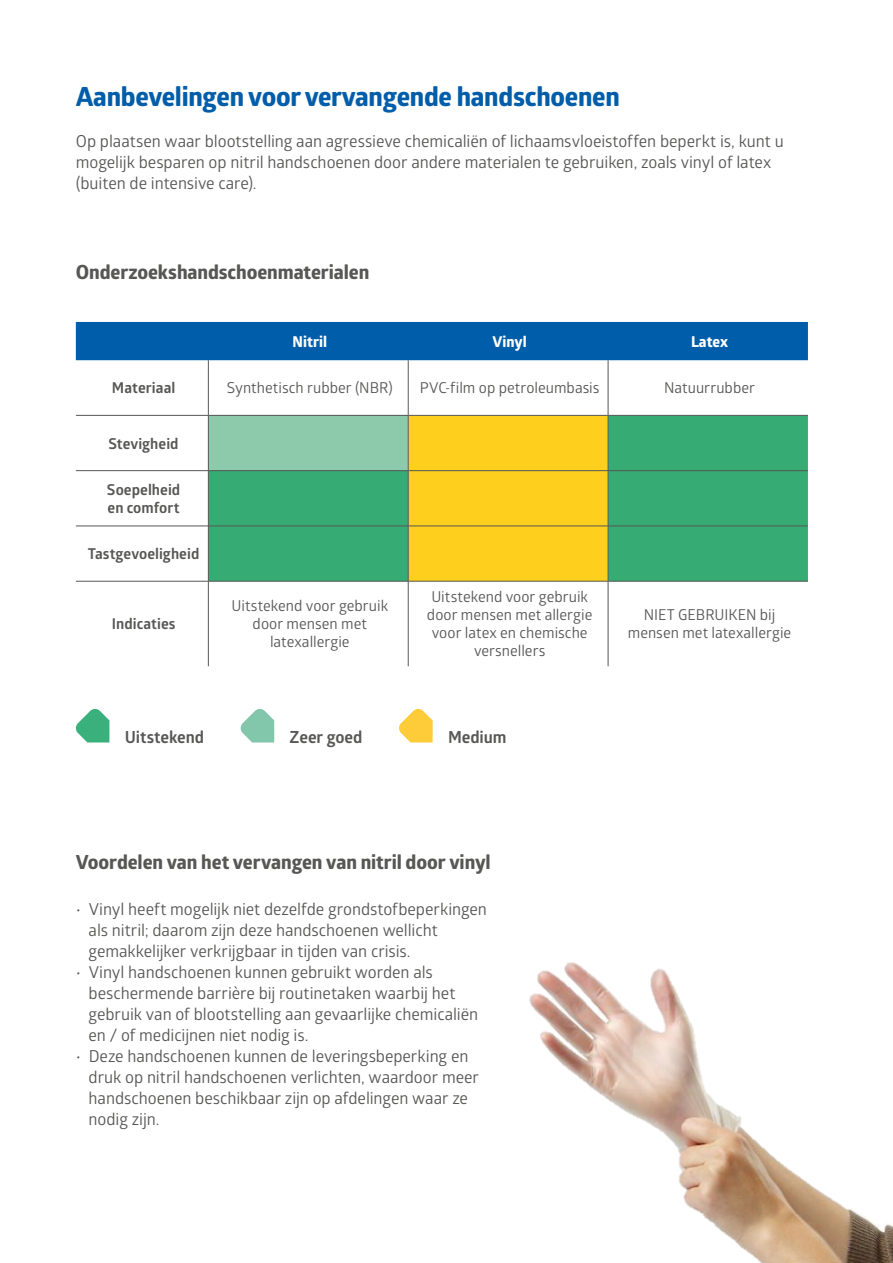
<style>
.page{position:relative;width:893px;height:1263px;background:#fff}
.page>*{position:absolute;margin:0;border:0;box-sizing:border-box;transform-origin:0 0}
.t1{font:700 26.4px "Globerx";letter-spacing:-.01em;color:#005da9}
.t2{font:700 19.5px "Globerx";letter-spacing:-.005em;color:#575756}
.t3{font:700 16.65px "Glober";letter-spacing:-.005em;color:#575756}
.t4{font:16.5px/21px "Glober";letter-spacing:-.005em;color:#575756}
.t5{font:15px/18px "Glober";color:#575756;text-align:center}
.t6{font:700 15px/18px "Glober";letter-spacing:.005em;color:#575756}
.t7{font:700 15px "Globerx";color:#fff}
</style>
<div class="page">
<div style="left:76px;top:322px;width:732px;height:38px;background:#005da9"></div>
<svg style="left:209px;top:416px;width:599px;height:165px;background:#82ba5d"></svg>
<hr style="left:76px;top:415px;width:132px;height:1px;background:#575756">
<hr style="left:208px;top:415px;width:200px;height:1px;background:#575756">
<hr style="left:408px;top:415px;width:200px;height:1px;background:#575756">
<hr style="left:608px;top:415px;width:200px;height:1px;background:#575756">
<hr style="left:76px;top:470px;width:132px;height:1px;background:#575756">
<hr style="left:208px;top:470px;width:200px;height:1px;background:#575756">
<hr style="left:408px;top:470px;width:200px;height:1px;background:#575756">
<hr style="left:608px;top:470px;width:200px;height:1px;background:#575756">
<hr style="left:76px;top:526px;width:132px;height:1px;background:#575756">
<hr style="left:208px;top:526px;width:200px;height:1px;background:#575756">
<hr style="left:408px;top:526px;width:200px;height:1px;background:#575756">
<hr style="left:608px;top:526px;width:200px;height:1px;background:#575756">
<hr style="left:76px;top:581px;width:132px;height:1px;background:#575756">
<hr style="left:208px;top:581px;width:200px;height:1px;background:#575756">
<hr style="left:408px;top:581px;width:200px;height:1px;background:#575756">
<hr style="left:608px;top:581px;width:200px;height:1px;background:#575756">
<hr style="left:208px;top:360px;width:1px;height:55px;background:#575756">
<hr style="left:408px;top:360px;width:1px;height:55px;background:#575756">
<hr style="left:608px;top:360px;width:1px;height:55px;background:#575756">
<hr style="left:208px;top:415px;width:1px;height:56px;background:#575756">
<hr style="left:408px;top:415px;width:1px;height:56px;background:#575756">
<hr style="left:608px;top:415px;width:1px;height:56px;background:#575756">
<hr style="left:208px;top:471px;width:1px;height:55px;background:#575756">
<hr style="left:408px;top:471px;width:1px;height:55px;background:#575756">
<hr style="left:608px;top:471px;width:1px;height:55px;background:#575756">
<hr style="left:208px;top:526px;width:1px;height:55px;background:#575756">
<hr style="left:408px;top:526px;width:1px;height:55px;background:#575756">
<hr style="left:608px;top:526px;width:1px;height:55px;background:#575756">
<hr style="left:208px;top:581px;width:1px;height:85px;background:#575756">
<hr style="left:408px;top:581px;width:1px;height:85px;background:#575756">
<hr style="left:608px;top:581px;width:1px;height:85px;background:#575756">
<svg style="left:240px;top:709px;width:34px;height:33px"></svg>
<svg style="left:75px;top:709px;width:34px;height:33px"></svg>
<svg style="left:399px;top:709px;width:34px;height:33px"></svg>
<img style="left:529px;top:962px;width:364px;height:301px">
<h1 class="t1" style="left:76px;top:78px;width:545px">Aanbevelingen voor vervangende handschoenen</h1>
<p class="t4" style="left:76px;top:130px;width:709px">Op plaatsen waar blootstelling aan agressieve chemicaliën of lichaamsvloeistoffen beperkt is, kunt u mogelijk besparen op nitril handschoenen door andere materialen te gebruiken, zoals vinyl of latex (buiten de intensive care).</p>
<p class="t2" style="left:76px;top:258px;width:295px">Onderzoekshandschoenmaterialen</p>
<p class="t7" style="left:293px;top:330px;width:36px">Nitril</p>
<p class="t7" style="left:493px;top:330px;width:36px">Vinyl</p>
<p class="t7" style="left:691px;top:330px;width:39px">Latex</p>
<p class="t6" style="left:112px;top:379px;width:65px">Materiaal</p>
<p class="t5" style="left:227px;top:378px;width:167px">Synthetisch rubber (NBR)</p>
<p class="t5" style="left:420px;top:378px;width:181px">PVC-film op petroleumbasis</p>
<p class="t5" style="left:664px;top:378px;width:92px">Natuurrubber</p>
<p class="t6" style="left:109px;top:434px;width:72px">Stevigheid</p>
<p class="t6" style="left:107px;top:480px;width:75px">Soepelheid en comfort</p>
<p class="t6" style="left:88px;top:545px;width:113px">Tastgevoeligheid</p>
<p class="t6" style="left:112px;top:615px;width:65px">Indicaties</p>
<p class="t5" style="left:231px;top:596px;width:158px">Uitstekend voor gebruik door mensen met latexallergie</p>
<p class="t5" style="left:427px;top:587px;width:167px">Uitstekend voor gebruik door mensen met allergie voor latex en chemische versnellers</p>
<p class="t3" style="left:125px;top:725px;width:81px">Uitstekend</p>
<p class="t3" style="left:290px;top:725px;width:74px">Zeer goed</p>
<p class="t3" style="left:448px;top:725px;width:60px">Medium</p>
<p class="t5" style="left:628px;top:605px;width:165px">NIET GEBRUIKEN bij mensen met latexallergie</p>
<p class="t2" style="left:76px;top:848px;width:416px">Voordelen van het vervangen van nitril door vinyl</p>
<p class="t4" style="left:89px;top:898px;width:400px;text-indent:-13px">• Vinyl heeft mogelijk niet dezelfde grondstofbeperkingen als nitril; daarom zijn deze handschoenen wellicht gemakkelijker verkrijgbaar in tijden van crisis.</p>
<p class="t4" style="left:89px;top:961px;width:391px;text-indent:-13px">• Vinyl handschoenen kunnen gebruikt worden als beschermende barrière bij routinetaken waarbij het gebruik van of blootstelling aan gevaarlijke chemicaliën en / of medicijnen niet nodig is.</p>
<p class="t4" style="left:89px;top:1045px;width:392px;text-indent:-13px">• Deze handschoenen kunnen de leveringsbeperking en druk op nitril handschoenen verlichten, waardoor meer handschoenen beschikbaar zijn op afdelingen waar ze nodig zijn.</p>
</div>
